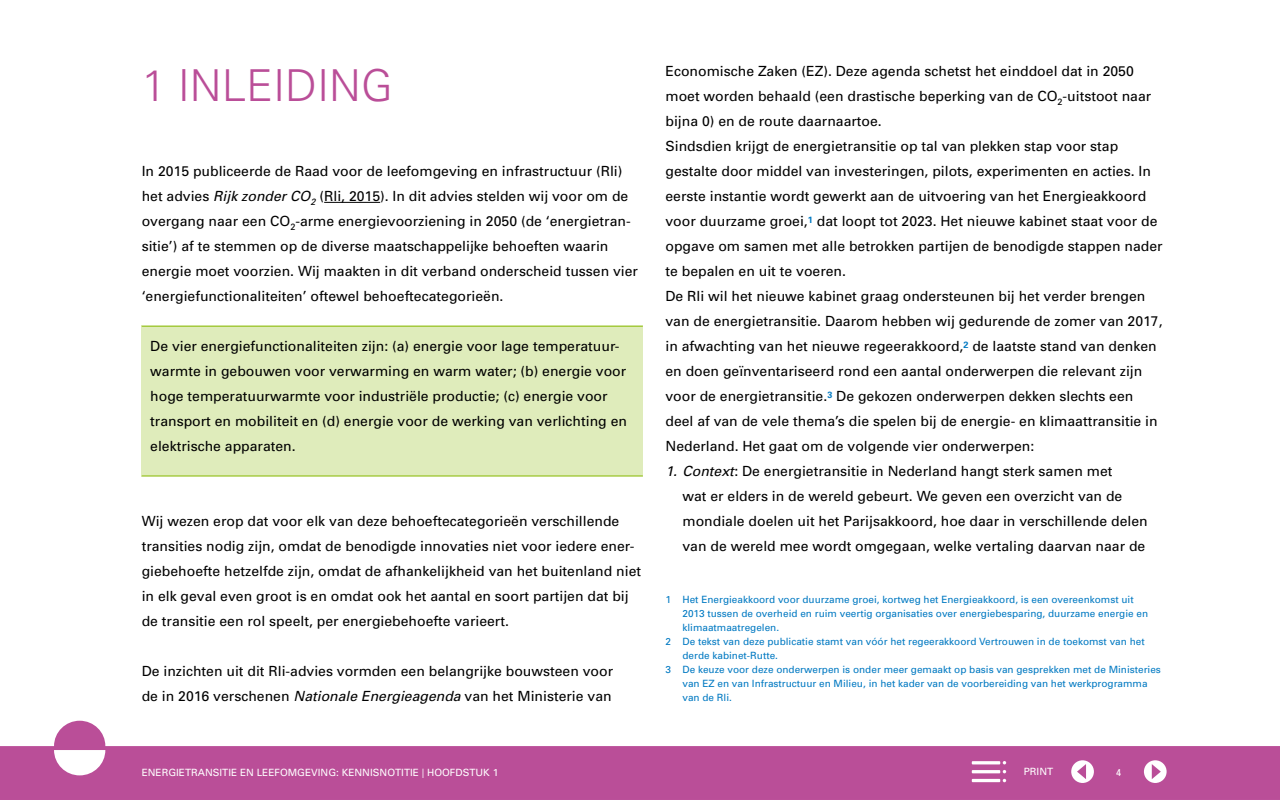
<style>
.page{position:relative;width:1280px;height:800px;background:#fff}
.page>*{position:absolute;margin:0;border:0;box-sizing:border-box;transform-origin:0 0}
.HOOFDSTUK_TITEL__H1{font:300 44px "Univers";color:#ba4e98}
.platte_tekst__P{font:14px/25px "Univers";color:#000}
._03_kadertekst_onder{font:14px/25px "Univers";color:#000}
._05_voetnoot__P{font:10px/14px "Univers";color:#0079c2}
.t1{font:10px "Univers";color:#fff}
.s1{font-style:italic}
.s2{font-size:12.9px}
</style>
<div class="page">
<svg style="left:0;top:721px;width:1280px;height:79px;fill:#ba4e98"></svg>
<div style="left:1071px;top:760px;width:23px;height:23px;background:#fff;border-radius:50%"></div>
<svg style="left:1077px;top:764px;width:9px;height:15px"></svg>
<svg style="left:1144px;top:760px;width:23px;height:23px"></svg>
<svg style="left:1152px;top:764px;width:9px;height:15px"></svg>
<hr style="left:972px;top:779px;width:28px;height:3px;background:#fff">
<hr style="left:972px;top:770px;width:28px;height:3px;background:#fff">
<hr style="left:972px;top:761px;width:28px;height:3px;background:#fff">
<div style="left:142px;top:326px;width:501px;height:151px;background:#dfecbb"></div>
<hr style="left:324px;top:202px;width:56px;height:1px;background:#000">
<hr style="left:142px;top:326px;width:501px;height:1px;background:#95c11e">
<hr style="left:142px;top:475px;width:501px;height:1px;background:#95c11e">
<h1 class="HOOFDSTUK_TITEL__H1" style="left:142px;top:59px;width:253px">1 INLEIDING</h1>
<p class="platte_tekst__P" style="left:142px;top:158px;width:498px">In 2015 publiceerde de Raad voor de leefomgeving en infrastructuur (Rli) het advies <span class="s1">Rijk zonder CO</span><sub>2</sub> (Rli, 2015). In dit advies stelden wij voor om de overgang naar een CO<sub>2</sub>-arme energievoorziening in 2050 (de ‘energietran&shy;sitie’) af te stemmen op de diverse maatschappelijke behoeften waarin energie moet voorzien. Wij maakten in dit verband onderscheid tussen vier ‘energiefunctionaliteiten’ oftewel behoeftecategorieën.</p>
<p class="_03_kadertekst_onder" style="left:150px;top:333px;width:478px">De vier energiefunctionaliteiten zijn: (a) energie voor lage temperatuur&shy;warmte in gebouwen voor verwarming en warm water; (b) energie voor hoge temperatuurwarmte voor industriële productie; (c) energie voor transport en mobiliteit en (d) energie voor de werking van verlichting en elektrische apparaten.</p>
<p class="platte_tekst__P" style="left:142px;top:508px;width:501px">Wij wezen erop dat voor elk van deze behoeftecategorieën verschillende transities nodig zijn, omdat de benodigde innovaties niet voor iedere ener&shy;giebehoefte hetzelfde zijn, omdat de afhankelijkheid van het buitenland niet in elk geval even groot is en omdat ook het aantal en soort partijen dat bij de transitie een rol speelt, per energiebehoefte varieert.</p>
<p class="platte_tekst__P" style="left:142px;top:658px;width:473px">De inzichten uit dit Rli-advies vormden een belangrijke bouwsteen voor de in 2016 verschenen <span class="s1">Nationale Energieagenda</span> van het Ministerie van</p>
<p class="platte_tekst__P" style="left:666px;top:58px;width:487px">Economische Zaken (EZ). Deze agenda schetst het einddoel dat in 2050 moet worden behaald (een drastische beperking van de CO<sub>2</sub>-uitstoot naar bijna 0) en de route daarnaartoe.</p>
<p class="platte_tekst__P" style="left:666px;top:133px;width:499px">Sindsdien krijgt de energietransitie op tal van plekken stap voor stap gestalte door middel van investeringen, pilots, experimenten en acties. In eerste instantie wordt gewerkt aan de uitvoering van het Energieakkoord voor duurzame groei,<sup>1</sup> dat loopt tot 2023. Het nieuwe kabinet staat voor de opgave om samen met alle betrokken partijen de benodigde stappen nader te bepalen en uit te voeren.</p>
<p class="platte_tekst__P" style="left:666px;top:283px;width:499px">De Rli wil het nieuwe kabinet graag ondersteunen bij het verder brengen van de energietransitie. Daarom hebben wij gedurende de zomer van 2017, in afwachting van het nieuwe regeerakkoord,<sup>2</sup> de laatste stand van denken en doen geïnventariseerd rond een aantal onderwerpen die relevant zijn voor de energietransitie.<sup>3</sup> De gekozen onderwerpen dekken slechts een deel af van de vele thema’s die spelen bij de energie- en klimaattransitie in Nederland. Het gaat om de volgende vier onderwerpen:</p>
<p class="platte_tekst__P" style="left:683px;top:458px;width:467px;text-indent:-17px"><span class="s1">1. Context</span>: De energietransitie in Nederland hangt sterk samen met<br>wat er elders in de wereld gebeurt. We geven een overzicht van de mondiale doelen uit het Parijsakkoord, hoe daar in verschillende delen van de wereld mee wordt omgegaan, welke vertaling daarvan naar de</p>
<p class="_05_voetnoot__P" style="left:683px;top:592px;width:467px;text-indent:-17px">1 Het Energieakkoord voor duurzame groei, kortweg het Energieakkoord, is een overeenkomst uit<br>2013 tussen de overheid en ruim veertig organisaties over energiebesparing, duurzame energie en klimaatmaatregelen.</p>
<p class="_05_voetnoot__P" style="left:683px;top:634px;width:464px;text-indent:-17px">2 De tekst van deze publicatie stamt van vóór het regeerakkoord Vertrouwen in de toekomst van het derde kabinet-Rutte.</p>
<p class="_05_voetnoot__P" style="left:683px;top:662px;width:480px;text-indent:-17px">3 De keuze voor deze onderwerpen is onder meer gemaakt op basis van gesprekken met de Ministeries van EZ en van Infrastructuur en Milieu, in het kader van de voorbereiding van het werkprogramma van de Rli.</p>
<p class="t1" style="left:142px;top:766px;width:358px">ENERGIETRANSITIE EN LEEFOMGEVING: KENNISNOTITIE <span class="s2">|</span> HOOFDSTUK 1</p>
<p class="t1" style="left:1024px;top:765px;width:31px">PRINT</p>
<p class="t1" style="left:1116px;top:766px;width:7px">4</p>
</div>
